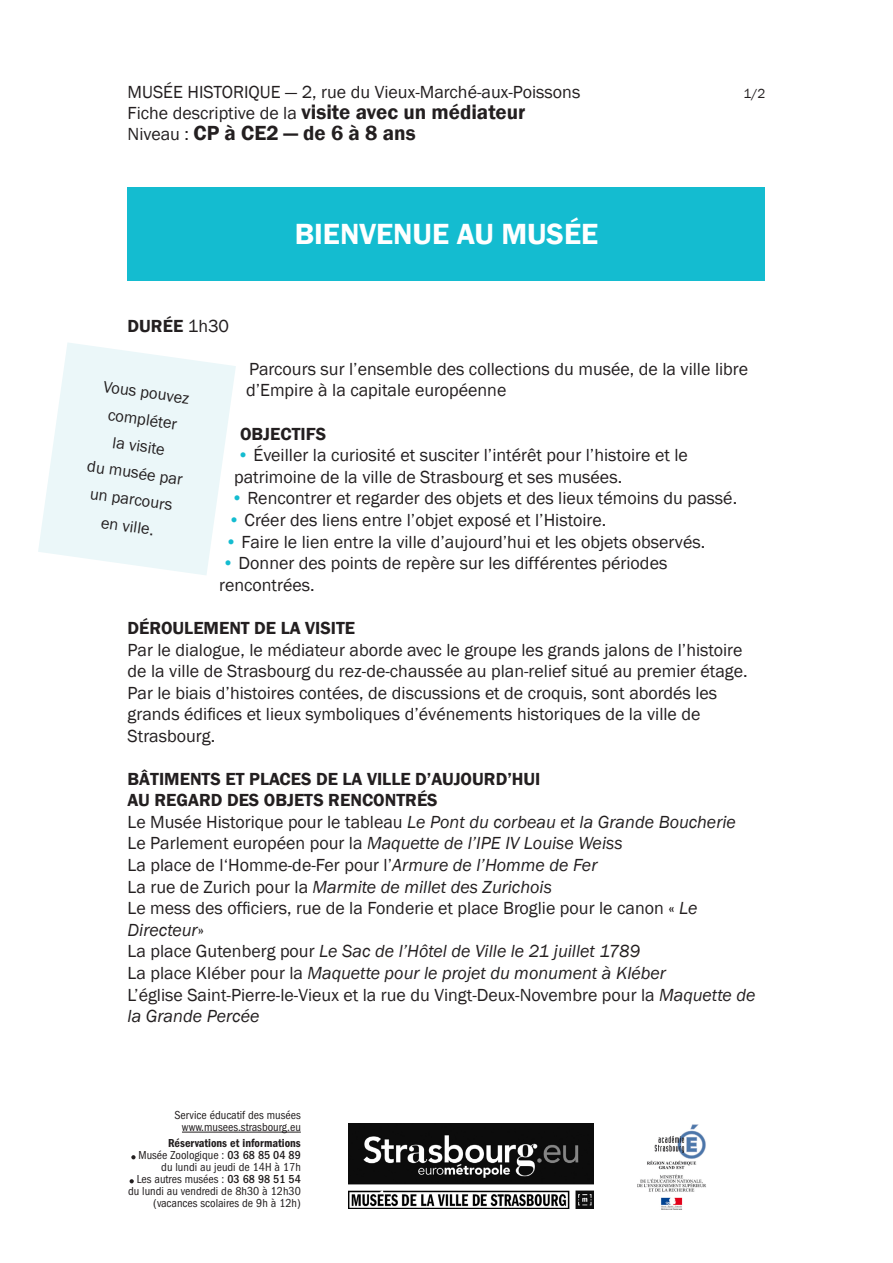
<style>
.page{position:relative;width:893px;height:1263px;background:#fff}
.page>*{position:absolute;margin:0;border:0;box-sizing:border-box;transform-origin:0 0}
.t1{font:600 30px "Franklin Gothic";color:#fff}
.t2{font:600 21px/21px "Franklin Gothic";color:#231f20}
.t3{font:18px/21.6px "Franklin Gothic";color:#231f20}
.t4{font:600 18px "Franklin Gothic";color:#231f20}
.t5{font:16.5px/27px "Franklin Gothic";color:#231f20;text-align:center}
.t6{font:13.5px "Franklin Gothic";color:#231f20}
.t7{font:condensed 12px/12px "Franklin Gothic";color:#231f20;text-align:right}
.s1{font-weight:400;font-size:18px}
.s2{font-weight:400}
.s3{color:#14bcd0}
.s4{font-weight:600}
.s5{font-style:italic}
.s6{font-weight:500}
</style>
<div class="page">
<div style="left:128px;top:187px;width:637px;height:94px;background:#14bcd0"></div>
<img style="left:349px;top:1123px;width:244px;height:85px">
<hr style="left:182px;top:1132px;width:119px;height:1px;background:#231f20">
<svg style="left:131px;top:1155px;width:5px;height:4px"></svg>
<svg style="left:130px;top:1179px;width:4px;height:4px"></svg>
<svg style="left:38px;top:343px;width:198px;height:232px;fill:#ebf7f9"></svg>
<img style="left:638px;top:1124px;width:68px;height:86px">
<p class="t3" style="left:128px;top:81px;width:454px">MUSÉE HISTORIQUE — 2, rue du Vieux-Marché-aux-Poissons</p>
<p class="t6" style="left:743px;top:85px;width:23px">1/2</p>
<p class="t2" style="left:128px;top:101px;width:399px"><span class="s1">Fiche descriptive de la</span> visite avec un médiateur<br><span class="s1">Niveau :</span> CP à CE2 — de 6 à 8 ans</p>
<p class="t4" style="left:128px;top:314px;width:103px">DURÉE <span class="s2">1h30</span></p>
<h1 class="t1" style="left:295px;top:216px;width:305px">BIENVENUE AU MUSÉE</h1>
<p class="t3" style="left:246px;top:358px;width:504px">Parcours sur l’ensemble des collections du musée, de la ville libre d’Empire à la capitale européenne</p>
<p class="t4" style="left:240px;top:422px;width:88px">OBJECTIFS</p>
<p class="t3" style="left:234px;top:445px;width:455px"><span class="s3">•</span> Éveiller la curiosité et susciter l’intérêt pour l’histoire et le patrimoine de la ville de Strasbourg et ses musées.</p>
<p class="t3" style="left:231px;top:488px;width:508px"><span class="s3">•</span> Rencontrer et regarder des objets et des lieux témoins du passé.</p>
<p class="t3" style="left:228px;top:509px;width:380px"><span class="s3">•</span> Créer des liens entre l’objet exposé et l’Histoire.</p>
<p class="t3" style="left:225px;top:531px;width:482px"><span class="s3">•</span> Faire le lien entre la ville d’aujourd’hui et les objets observés.</p>
<p class="t3" style="left:219px;top:553px;width:450px"><span class="s3">•</span> Donner des points de repère sur les différentes périodes rencontrées.</p>
<p class="t4" style="left:128px;top:617px;width:229px">DÉROULEMENT DE LA VISITE</p>
<p class="t3" style="left:128px;top:639px;width:621px">Par le dialogue, le médiateur aborde avec le groupe les grands jalons de l’histoire de la ville de Strasbourg du rez-de-chaussée au plan-relief situé au premier étage.<br>Par le biais d’histoires contées, de discussions et de croquis, sont abordés les grands édifices et lieux symboliques d’événements historiques de la ville de Strasbourg.</p>
<p class="t3" style="left:128px;top:768px;width:629px"><span class="s4">BÂTIMENTS ET PLACES DE LA VILLE D’AUJOURD’HUI<br>AU REGARD DES OBJETS RENCONTRÉS<br></span>Le Musée Historique pour le tableau <span class="s5">Le Pont du corbeau et la Grande Boucherie </span>Le Parlement européen pour la <span class="s5">Maquette de l’IPE IV Louise Weiss<br></span>La place de l‘Homme-de-Fer pour l’<span class="s5">Armure de l’Homme de Fer<br></span>La rue de Zurich pour la <span class="s5">Marmite de millet des Zurichois<br></span>Le mess des officiers, rue de la Fonderie et place Broglie pour le canon « <span class="s5">Le Directeur</span>»<br>La place Gutenberg pour <span class="s5">Le Sac de l’Hôtel de Ville le 21 juillet 1789<br></span>La place Kléber pour la <span class="s5">Maquette pour le projet du monument à Kléber<br></span>L’église Saint-Pierre-le-Vieux et la rue du Vingt-Deux-Novembre pour la <span class="s5">Maquette de la Grande Percée</span></p>
<p class="t5" style="left:100px;top:373px;width:98px;rotate:8deg">Vous pouvez compléter<br>la visite<br>du musée par un parcours en ville.</p>
<p class="t7" style="left:175px;top:1109px;width:128px">Service éducatif des musées www.musees.strasbourg.eu</p>
<p class="t7" style="left:128px;top:1137px;width:174px"><span class="s4">Réservations et informations<br></span>Musée Zoologique : <span class="s6">03 68 85 04 89 </span>du lundi au jeudi de 14H à 17h<br>Les autres musées : <span class="s6">03 68 98 51 54 </span>du lundi au vendredi de 8h30 à 12h30 (vacances scolaires de 9h à 12h)</p>
</div>
